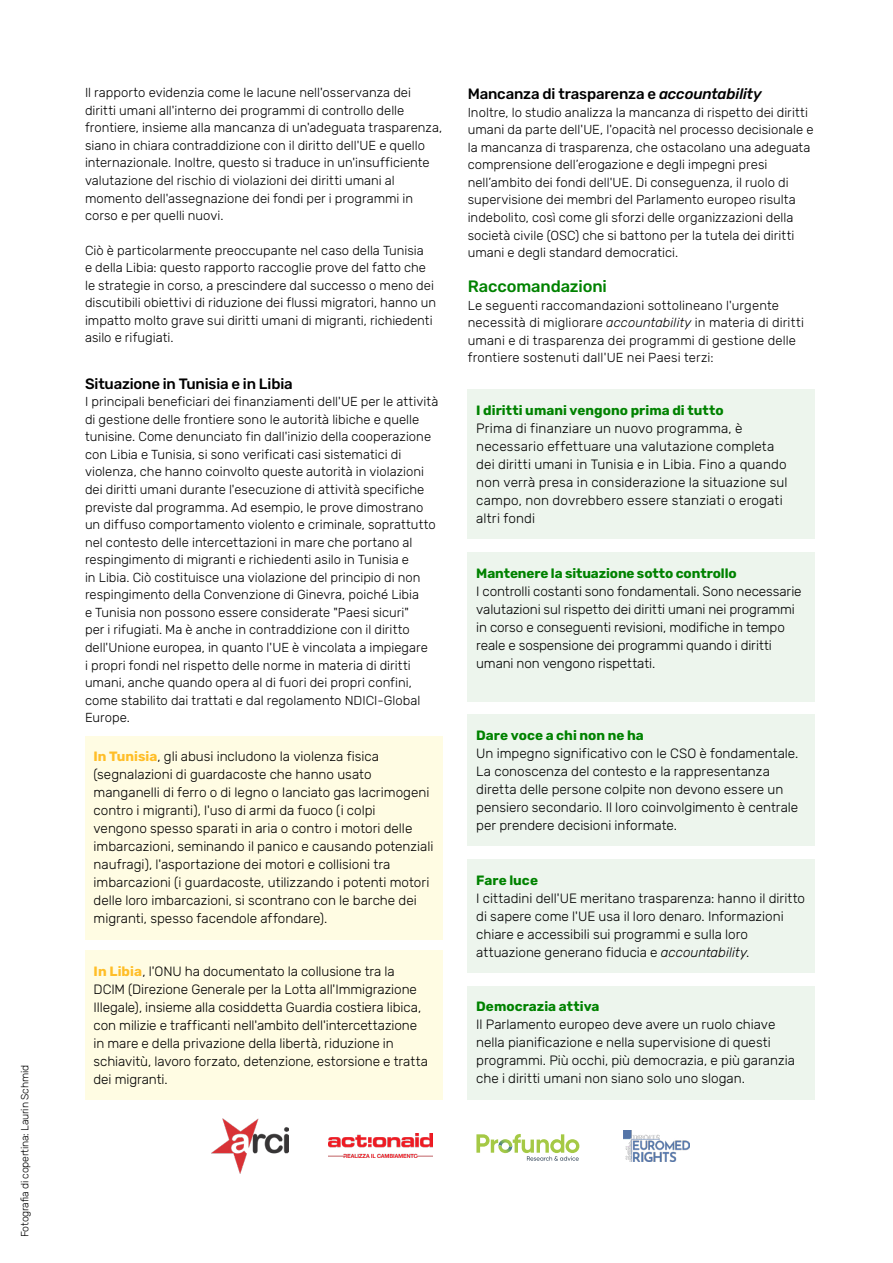
<style>
.page{position:relative;width:893px;height:1263px;background:#fff}
.page>*{position:absolute;margin:0;border:0;box-sizing:border-box;transform-origin:0 0}
.t1{font:500 16.5px "Rubik";letter-spacing:-.005em;color:#008200}
.t2{font:500 15px "Rubik";letter-spacing:-.015em;color:#000}
.t3{font:300 13.5px/18px "Rubik";color:#000}
.t4{font:700 13.5px "Rubik";letter-spacing:.005em;color:#008200}
.t5{font:300 13.05px/17.5px "Rubik";color:#000}
.t6{font:300 10.5px "Rubik";letter-spacing:-.02em;color:#000}
.s1{font-weight:700;color:#ffbe28}
.s2{font-style:italic}
</style>
<div class="page">
<img style="left:623px;top:1131px;width:67px;height:30px">
<img style="left:329px;top:1134px;width:104px;height:24px">
<img style="left:211px;top:1118px;width:78px;height:55px">
<svg style="left:476px;top:1134px;width:103px;height:27px"></svg>
<div style="left:85px;top:736px;width:357px;height:204px;background:#fffce3"></div>
<div style="left:85px;top:951px;width:357px;height:149px;background:#fffce3"></div>
<div style="left:468px;top:390px;width:347px;height:41px;background:#edf5ed"></div>
<div style="left:468px;top:408px;width:347px;height:131px;background:#edf5ed"></div>
<div style="left:468px;top:552px;width:347px;height:42px;background:#edf5ed"></div>
<div style="left:468px;top:570px;width:347px;height:114px;background:#edf5ed"></div>
<div style="left:468px;top:660px;width:347px;height:42px;background:#edf5ed"></div>
<div style="left:468px;top:715px;width:347px;height:41px;background:#edf5ed"></div>
<div style="left:468px;top:733px;width:347px;height:113px;background:#edf5ed"></div>
<div style="left:468px;top:859px;width:347px;height:42px;background:#edf5ed"></div>
<div style="left:468px;top:877px;width:347px;height:96px;background:#edf5ed"></div>
<div style="left:468px;top:986px;width:347px;height:41px;background:#edf5ed"></div>
<div style="left:468px;top:1004px;width:347px;height:95px;background:#edf5ed"></div>
<p class="t6" style="left:19px;top:1237px;width:174px;rotate:-90deg">Fotografia di copertina: Laurin Schmid</p>
<p class="t5" style="left:85px;top:84px;width:359px">Il rapporto evidenzia come le lacune nell'osservanza dei diritti umani all'interno dei programmi di controllo delle frontiere, insieme alla mancanza di un'adeguata trasparenza, siano in chiara contraddizione con il diritto dell'UE e quello internazionale. Inoltre, questo si traduce in un'insufficiente valutazione del rischio di violazioni dei diritti umani al momento dell'assegnazione dei fondi per i programmi in corso e per quelli nuovi.</p>
<p class="t5" style="left:85px;top:242px;width:353px">Ciò è particolarmente preoccupante nel caso della Tunisia<br>e della Libia: questo rapporto raccoglie prove del fatto che le strategie in corso, a prescindere dal successo o meno dei discutibili obiettivi di riduzione dei flussi migratori, hanno un impatto molto grave sui diritti umani di migranti, richiedenti asilo e rifugiati.</p>
<p class="t2" style="left:85px;top:375px;width:209px">Situazione in Tunisia e in Libia</p>
<p class="t5" style="left:85px;top:393px;width:355px">I principali beneficiari dei finanziamenti dell'UE per le attività di gestione delle frontiere sono le autorità libiche e quelle tunisine. Come denunciato fin dall'inizio della cooperazione con Libia e Tunisia, si sono verificati casi sistematici di violenza, che hanno coinvolto queste autorità in violazioni dei diritti umani durante l'esecuzione di attività specifiche previste dal programma. Ad esempio, le prove dimostrano un diffuso comportamento violento e criminale, soprattutto nel contesto delle intercettazioni in mare che portano al respingimento di migranti e richiedenti asilo in Tunisia e<br>in Libia. Ciò costituisce una violazione del principio di non respingimento della Convenzione di Ginevra, poiché Libia<br>e Tunisia non possono essere considerate "Paesi sicuri"<br>per i rifugiati. Ma è anche in contraddizione con il diritto dell'Unione europea, in quanto l'UE è vincolata a impiegare<br>i propri fondi nel rispetto delle norme in materia di diritti umani, anche quando opera al di fuori dei propri confini, come stabilito dai trattati e dal regolamento NDICI-Global Europe.</p>
<p class="t3" style="left:94px;top:748px;width:341px"><span class="s1">In Tunisia</span>, gli abusi includono la violenza fisica (segnalazioni di guardacoste che hanno usato manganelli di ferro o di legno o lanciato gas lacrimogeni contro i migranti), l'uso di armi da fuoco (i colpi<br>vengono spesso sparati in aria o contro i motori delle imbarcazioni, seminando il panico e causando potenziali naufragi), l'asportazione dei motori e collisioni tra imbarcazioni (i guardacoste, utilizzando i potenti motori delle loro imbarcazioni, si scontrano con le barche dei migranti, spesso facendole affondare).</p>
<p class="t3" style="left:94px;top:963px;width:336px"><span class="s1">In Libia</span>, l'ONU ha documentato la collusione tra la DCIM (Direzione Generale per la Lotta all'Immigrazione Illegale), insieme alla cosiddetta Guardia costiera libica, con milizie e trafficanti nell'ambito dell'intercettazione in mare e della privazione della libertà, riduzione in schiavitù, lavoro forzato, detenzione, estorsione e tratta dei migranti.</p>
<p class="t2" style="left:468px;top:85px;width:295px">Mancanza di trasparenza e <span class="s2">accountability</span></p>
<p class="t5" style="left:468px;top:104px;width:347px">Inoltre, lo studio analizza la mancanza di rispetto dei diritti umani da parte dell'UE, l'opacità nel processo decisionale e la mancanza di trasparenza, che ostacolano una adeguata comprensione dell’erogazione e degli impegni presi nell’ambito dei fondi dell'UE. Di conseguenza, il ruolo di supervisione dei membri del Parlamento europeo risulta indebolito, così come gli sforzi delle organizzazioni della società civile (OSC) che si battono per la tutela dei diritti umani e degli standard democratici.</p>
<p class="t1" style="left:468px;top:277px;width:141px">Raccomandazioni</p>
<p class="t5" style="left:468px;top:297px;width:338px">Le seguenti raccomandazioni sottolineano l'urgente necessità di migliorare <span class="s2">accountability</span> in materia di diritti umani e di trasparenza dei programmi di gestione delle frontiere sostenuti dall'UE nei Paesi terzi:</p>
<p class="t4" style="left:476px;top:402px;width:249px">I diritti umani vengono prima di tutto</p>
<p class="t3" style="left:476px;top:420px;width:313px">Prima di finanziare un nuovo programma, è necessario effettuare una valutazione completa dei diritti umani in Tunisia e in Libia. Fino a quando non verrà presa in considerazione la situazione sul campo, non dovrebbero essere stanziati o erogati altri fondi</p>
<p class="t4" style="left:476px;top:565px;width:262px">Mantenere la situazione sotto controllo</p>
<p class="t3" style="left:476px;top:582px;width:327px">I controlli costanti sono fondamentali. Sono necessarie valutazioni sul rispetto dei diritti umani nei programmi in corso e conseguenti revisioni, modifiche in tempo reale e sospensione dei programmi quando i diritti umani non vengono rispettati.</p>
<p class="t4" style="left:476px;top:727px;width:169px">Dare voce a chi non ne ha</p>
<p class="t3" style="left:476px;top:745px;width:324px">Un impegno significativo con le CSO è fondamentale.<br>La conoscenza del contesto e la rappresentanza diretta delle persone colpite non devono essere un pensiero secondario. Il loro coinvolgimento è centrale per prendere decisioni informate.</p>
<p class="t4" style="left:476px;top:872px;width:63px">Fare luce</p>
<p class="t3" style="left:476px;top:889px;width:330px">I cittadini dell'UE meritano trasparenza: hanno il diritto di sapere come l'UE usa il loro denaro. Informazioni chiare e accessibili sui programmi e sulla loro attuazione generano fiducia e <span class="s2">accountability</span>.</p>
<p class="t4" style="left:476px;top:998px;width:125px">Democrazia attiva</p>
<p class="t3" style="left:476px;top:1016px;width:320px">Il Parlamento europeo deve avere un ruolo chiave nella pianificazione e nella supervisione di questi programmi. Più occhi, più democrazia, e più garanzia che i diritti umani non siano solo uno slogan.</p>
</div>
